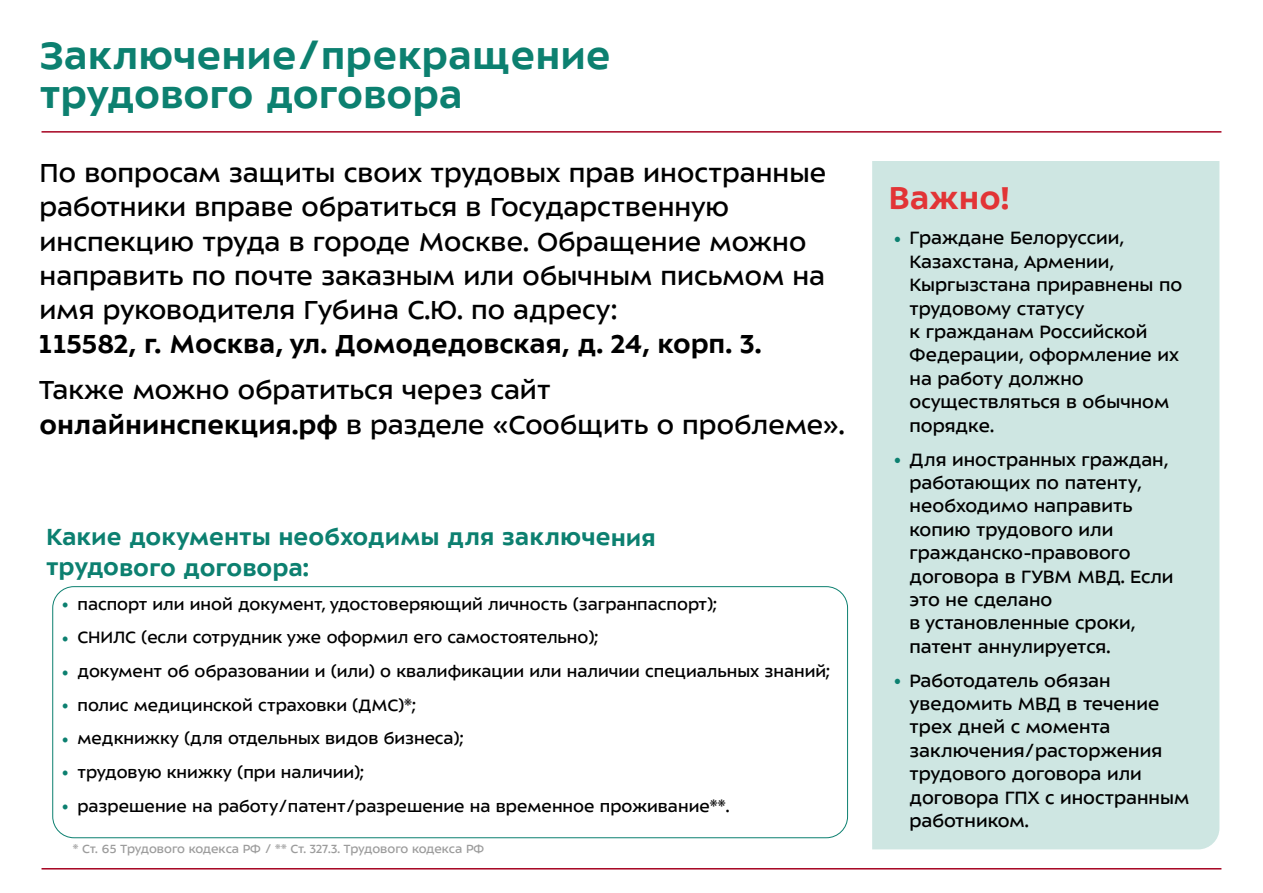
<style>
.page{position:relative;width:1263px;height:893px;background:#fff}
.page>*{position:absolute;margin:0;border:0;box-sizing:border-box;transform-origin:0 0}
.t1{font:700 42px/39px "ALS Sector";color:#0c8070}
.t2{font:700 34.5px "ALS Sector";color:#e23436}
.t3{font:28.5px/34.2px "ALS Sector";color:#000}
.t4{font:700 28.5px "ALS Sector";color:#000}
.t5{font:700 25.5px/30.5px "ALS Sector";color:#0c8070}
.t6{font:19.5px/23.4px "ALS Sector";color:#000}
.t7{font:19.5px "ALS Sector";color:#0c8070}
.t8{font:18px/33.6px "ALS Sector";color:#000}
.t9{font:18px/33.6px "ALS Sector";color:#0c8070;text-align:justify}
.t10{font:12.9px "ALS Sector";color:#9c9c9c}
.s1{font-weight:700}
</style>
<div class="page">
<div style="left:872px;top:161px;width:347px;height:688px;background:#cee6e2"></div>
<hr style="left:42px;top:131px;width:1179px;height:2px;background:#a60220">
<hr style="left:42px;top:868px;width:1179px;height:1px;background:#a60220">
<h1 class="t1" style="left:40px;top:36px;width:572px">Заключение/прекращение трудового договора</h1>
<p class="t3" style="left:40px;top:156px;width:788px">По вопросам защиты своих трудовых прав иностранные работники вправе обратиться в Государственную инспекцию труда в городе Москве. Обращение можно направить по почте заказным или обычным письмом на имя руководителя Губина С.Ю. по адресу:</p>
<h3 class="t4" style="left:40px;top:329px;width:723px">115582, г. Москва, ул. Домодедовская, д. 24, корп. 3.</h3>
<h3 class="t3" style="left:40px;top:373px;width:806px">Также можно обратиться через сайт <span class="s1">онлайнинспекция.рф</span> в разделе «Сообщить о проблеме».</h3>
<h3 class="t5" style="left:46px;top:522px;width:611px">Какие документы необходимы для заключения трудового договора:</h3>
<p class="t8" style="left:77px;top:587px;width:754px">паспорт или иной документ, удостоверяющий личность (загранпаспорт);<br>СНИЛС (если сотрудник уже оформил его самостоятельно);<br>документ об образовании и (или) о квалификации или наличии специальных знаний; полис медицинской страховки (ДМС)*;<br>медкнижку (для отдельных видов бизнеса);<br>трудовую книжку (при наличии);<br>разрешение на работу/патент/разрешение на временное проживание**.</p>
<p class="t10" style="left:73px;top:843px;width:413px">* Ст. 65 Трудового кодекса РФ / ** Ст. 327.3. Трудового кодекса РФ</p>
<p class="t9" style="left:62px;top:590px;width:8px">• • • • • • •</p>
<h2 class="t2" style="left:888px;top:180px;width:122px">Важно!</h2>
<p class="t6" style="left:909px;top:226px;width:274px">Граждане Белоруссии,<br>Казахстана, Армении,<br>Кыргызстана приравнены по трудовому статусу<br>к гражданам Российской<br>Федерации, оформление их на работу должно осуществляться в обычном порядке.</p>
<p class="t6" style="left:909px;top:448px;width:266px">Для иностранных граждан, работающих по патенту, необходимо направить копию трудового или гражданско-правового договора в ГУВМ МВД. Если это не сделано<br>в установленные сроки, патент аннулируется.</p>
<p class="t6" style="left:909px;top:669px;width:281px">Работодатель обязан уведомить МВД в течение трех дней с момента заключения/расторжения трудового договора или договора ГПХ с иностранным работником.</p>
<p class="t7" style="left:894px;top:230px;width:9px">•</p>
<p class="t7" style="left:894px;top:451px;width:9px">•</p>
<p class="t7" style="left:894px;top:672px;width:9px">•</p>
</div>
